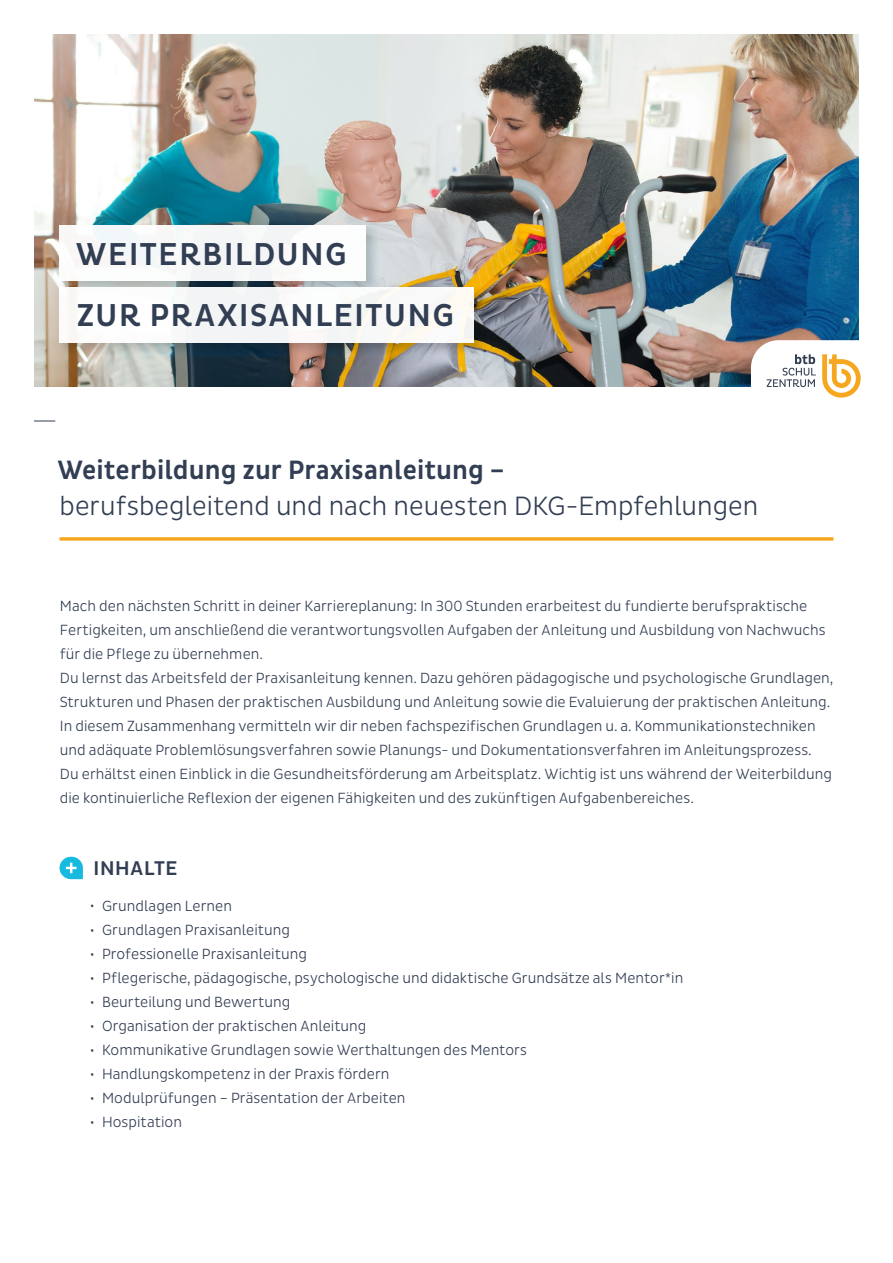
<style>
.page{position:relative;width:893px;height:1263px;background:#fff}
.page>*{position:absolute;margin:0;border:0;box-sizing:border-box;transform-origin:0 0}
.t1{font:500 32.25px/61.7px "Pluto Cond";letter-spacing:.035em;color:#323e53}
.t2{font:300 27px "Pluto Sans Cond";letter-spacing:.005em;color:#323e53}
.t3{font:500 27px "Pluto Sans Cond";letter-spacing:.005em;color:#323e53}
.t4{font:500 20.25px "Pluto Sans Cond";letter-spacing:.035em;color:#323e53}
.t5{font:300 15px/24px "Pluto Sans Cond";letter-spacing:.005em;color:#323e53}
</style>
<div class="page">
<img style="left:34px;top:34px;width:825px;height:353px">
<svg style="left:60px;top:537px;width:773px;height:4px;background:#f7b33f"></svg>
<div style="left:56px;top:222px;width:325px;height:74px;background:#000;opacity:.2"></div>
<div style="left:60px;top:225px;width:306px;height:56px;background:#f9f8f9"></div>
<div style="left:56px;top:284px;width:434px;height:74px;background:#000;opacity:.2"></div>
<div style="left:60px;top:287px;width:414px;height:55px;background:#faf9f8"></div>
<svg style="left:60px;top:857px;width:23px;height:22px"></svg>
<svg style="left:34px;top:421px;width:21px;height:1px"></svg>
<svg style="left:751px;top:340px;width:110px;height:58px"></svg>
<h1 class="t1" style="left:76px;top:224px;width:380px">WEITERBILDUNG<br>ZUR PRAXISANLEITUNG</h1>
<h2 class="t3" style="left:58px;top:454px;width:449px">Weiterbildung zur Praxisanleitung –</h2>
<h2 class="t2" style="left:59px;top:490px;width:700px">berufsbegleitend und nach neuesten DKG-Empfehlungen</h2>
<p class="t5" style="left:60px;top:594px;width:775px">Mach den nächsten Schritt in deiner Karriereplanung: In 300 Stunden erarbeitest du fundierte berufspraktische Fertigkeiten, um anschließend die verantwortungsvollen Aufgaben der Anleitung und Ausbildung von Nachwuchs für die Pflege zu übernehmen.<br>Du lernst das Arbeitsfeld der Praxisanleitung kennen. Dazu gehören pädagogische und psychologische Grundlagen, Strukturen und Phasen der praktischen Ausbildung und Anleitung sowie die Evaluierung der praktischen Anleitung.<br>In diesem Zusammenhang vermitteln wir dir neben fachspezifischen Grundlagen u. a. Kommunikationstechniken und adäquate Problemlösungsverfahren sowie Planungs- und Dokumentationsverfahren im Anleitungsprozess.<br>Du erhältst einen Einblick in die Gesundheitsförderung am Arbeitsplatz. Wichtig ist uns während der Weiterbildung die kontinuierliche Reflexion der eigenen Fähigkeiten und des zukünftigen Aufgabenbereiches.</p>
<h3 class="t4" style="left:94px;top:856px;width:85px">INHALTE</h3>
<p class="t5" style="left:90px;top:894px;width:144px">• Grundlagen Lernen</p>
<p class="t5" style="left:90px;top:918px;width:202px">• Grundlagen Praxisanleitung</p>
<p class="t5" style="left:90px;top:942px;width:219px">• Professionelle Praxisanleitung</p>
<p class="t5" style="left:90px;top:966px;width:595px">• Pflegerische, pädagogische, psychologische und didaktische Grundsätze als Mentor*in</p>
<p class="t5" style="left:90px;top:990px;width:202px">• Beurteilung und Bewertung</p>
<p class="t5" style="left:90px;top:1014px;width:278px">• Organisation der praktischen Anleitung</p>
<p class="t5" style="left:90px;top:1038px;width:439px">• Kommunikative Grundlagen sowie Werthaltungen des Mentors</p>
<p class="t5" style="left:90px;top:1062px;width:301px">• Handlungskompetenz in der Praxis fördern</p>
<p class="t5" style="left:90px;top:1086px;width:317px">• Modulprüfungen – Präsentation der Arbeiten</p>
<p class="t5" style="left:90px;top:1110px;width:94px">• Hospitation</p>
</div>
